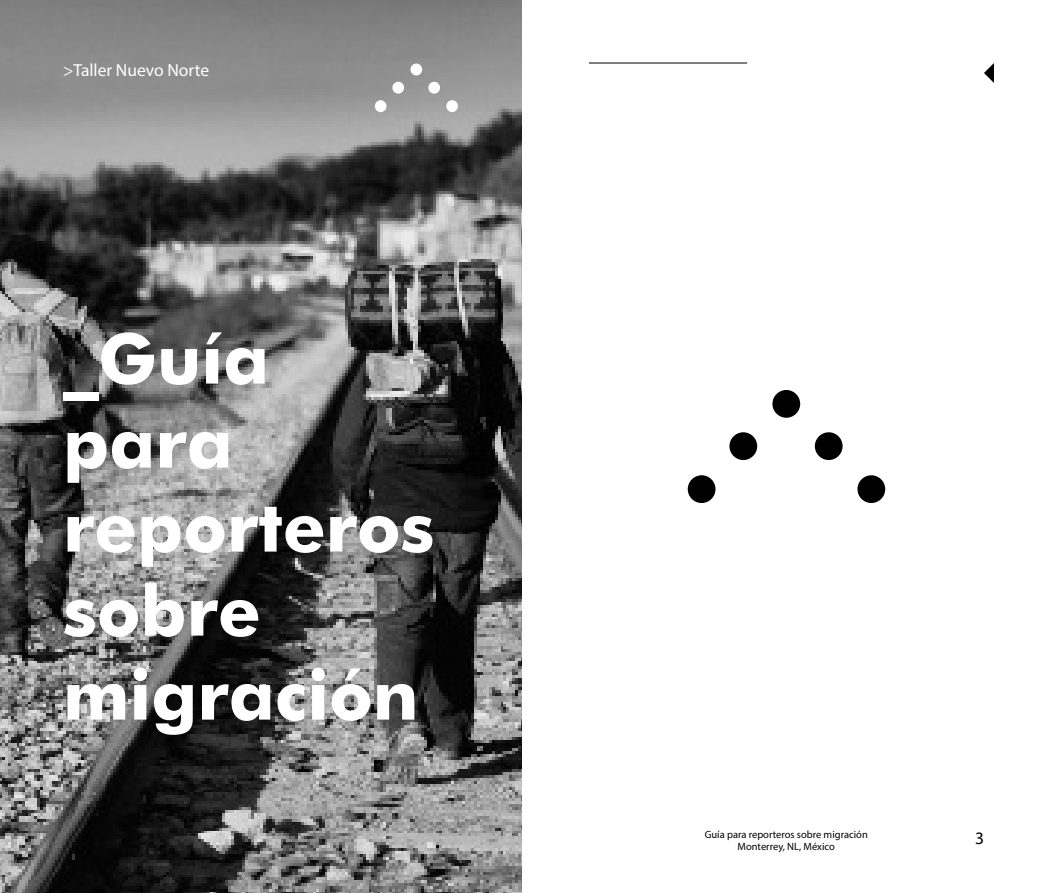
<style>
.page{position:relative;width:1047px;height:893px;background:#fff}
.page>*{position:absolute;margin:0;border:0;box-sizing:border-box;transform-origin:0 0}
.t1{font:700 70px/84px "Futura BT";color:#fff}
.t2{font:17.5px "Myriad Pro";color:#fff}
.t3{font:17.5px "Myriad Pro";color:#000}
.t4{font:10.5px/12.6px "Myriad Pro";color:#000;text-align:center}
</style>
<div class="page">
<img style="left:0;top:0;width:521px;height:893px">
<div style="left:410px;top:64px;width:12px;height:11px;background:#fff;border-radius:50%"></div>
<div style="left:428px;top:82px;width:12px;height:12px;background:#fff;border-radius:50%"></div>
<div style="left:392px;top:82px;width:12px;height:12px;background:#fff;border-radius:50%"></div>
<div style="left:446px;top:100px;width:12px;height:12px;background:#fff;border-radius:50%"></div>
<div style="left:375px;top:100px;width:11px;height:12px;background:#fff;border-radius:50%"></div>
<svg style="left:984px;top:63px;width:10px;height:20px"></svg>
<hr style="left:589px;top:63px;width:158px;height:1px;background:#000">
<div style="left:772px;top:390px;width:28px;height:28px;background:#000;border-radius:50%"></div>
<div style="left:815px;top:432px;width:27px;height:28px;background:#000;border-radius:50%"></div>
<div style="left:729px;top:432px;width:28px;height:28px;background:#000;border-radius:50%"></div>
<div style="left:857px;top:475px;width:28px;height:28px;background:#000;border-radius:50%"></div>
<div style="left:688px;top:475px;width:27px;height:28px;background:#000;border-radius:50%"></div>
<h2 class="t2" style="left:63px;top:62px;width:148px">&gt;Taller Nuevo Norte</h2>
<h1 class="t1" style="left:63px;top:316px;width:373px">_Guía para reporteros sobre migración</h1>
<p class="t4" style="left:705px;top:828px;width:165px">Guía para reporteros sobre migración<br>Monterrey, NL, México</p>
<h2 class="t3" style="left:975px;top:829px;width:10px">3</h2>
</div>
